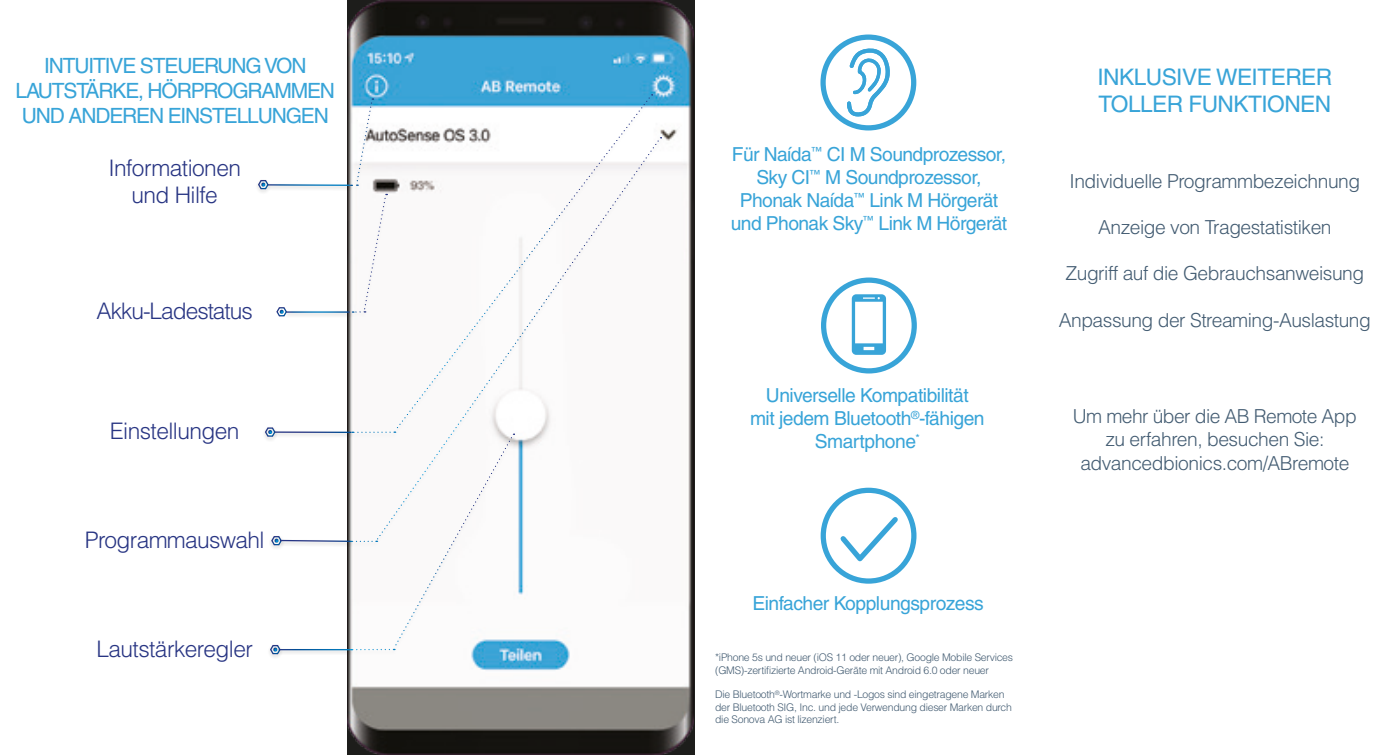
<style>
.page{position:relative;width:1389px;height:755px;background:#fff}
.page>*{position:absolute;margin:0;border:0;box-sizing:border-box;transform-origin:0 0}
.t1{font:300 22.75px "Helvetica LT Pro";letter-spacing:-.025em;color:#283583}
.t2{font:22.75px/27.3px "Helvetica LT Pro";letter-spacing:-.025em;color:#38a4d8}
.t3{font:300 22.75px "Helvetica LT Pro";letter-spacing:-.045em;color:#283583}
.t4{font:21px/25.2px "Helvetica LT Pro";letter-spacing:-.055em;color:#38a4d8;text-align:center}
.t5{font:300 19.25px/23.1px "Helvetica LT Pro";letter-spacing:-.025em;color:#435c72;text-align:center}
.t6{font:19.25px/23.1px "Helvetica LT Pro";letter-spacing:-.03em;color:#38a4d8;text-align:center}
.t7{font:300 10.5px/12.2px "Helvetica LT Pro";letter-spacing:-.025em;color:#435c72}
</style>
<div class="page">
<img style="left:348px;top:0;width:345px;height:754px">
<div style="left:821px;top:277px;width:96px;height:96px;border:5px solid #38a4d8;border-radius:50%"></div>
<div style="left:821px;top:487px;width:95px;height:96px;border:5px solid #38a4d8;border-radius:50%"></div>
<div style="left:820px;top:34px;width:96px;height:96px;border:5px solid #38a4d8;border-radius:50%"></div>
<svg style="left:852px;top:294px;width:34px;height:60px"></svg>
<svg style="left:847px;top:48px;width:43px;height:69px"></svg>
<svg style="left:836px;top:517px;width:67px;height:49px"></svg>
<div style="left:348px;top:93px;width:307px;height:345px;background:#1d1d1b;opacity:.25"></div>
<svg style="left:393px;top:96px;width:258px;height:40px"></svg>
<div style="left:346px;top:136px;width:318px;height:411px;background:#1d1d1b;opacity:.25"></div>
<svg style="left:375px;top:139px;width:285px;height:402px"></svg>
<div style="left:255px;top:179px;width:17px;height:16px;background:#1d1d1b;opacity:.25"></div>
<svg style="left:257px;top:179px;width:12px;height:11px"></svg>
<svg style="left:276px;top:307px;width:10px;height:10px"></svg>
<div style="left:267px;top:643px;width:17px;height:16px;background:#1d1d1b;opacity:.25"></div>
<div style="left:265px;top:183px;width:89px;height:8px;background:#1d1d1b;opacity:.25"></div>
<hr style="left:268px;top:184px;width:82px;height:2px;background:#fff">
<div style="left:283px;top:310px;width:70px;height:8px;background:#1d1d1b;opacity:.25"></div>
<hr style="left:286px;top:311px;width:64px;height:1px;background:#fff">
<svg style="left:264px;top:426px;width:250px;height:228px"></svg>
<div style="left:276px;top:647px;width:78px;height:8px;background:#1d1d1b;opacity:.25"></div>
<hr style="left:279px;top:648px;width:71px;height:1px;background:#fff">
<p class="t4" style="left:16px;top:53px;width:321px">INTUITIVE STEUERUNG VON<br>LAUTSTÄRKE, HÖRPROGRAMMEN<br>UND ANDEREN EINSTELLUNGEN</p>
<p class="t2" style="left:1098px;top:63px;width:236px">INKLUSIVE WEITERER<br>TOLLER FUNKTIONEN</p>
<p class="t1" style="left:108px;top:153px;width:134px">Informationen</p>
<p class="t1" style="left:132px;top:180px;width:88px">und Hilfe</p>
<p class="t3" style="left:97px;top:296px;width:158px">Akku-Ladestatus</p>
<p class="t1" style="left:110px;top:416px;width:131px">Einstellungen</p>
<p class="t1" style="left:85px;top:525px;width:181px">Programmauswahl</p>
<p class="t1" style="left:96px;top:634px;width:158px">Lautstärkeregler</p>
<p class="t6" style="left:731px;top:143px;width:278px">Für Naída<sup>™</sup> CI M Soundprozessor,<br>Sky CI<sup>™</sup> M Soundprozessor,<br>Phonak Naída<sup>™</sup> Link M Hörgerät und Phonak Sky<sup>™</sup> Link M Hörgerät</p>
<p class="t6" style="left:750px;top:383px;width:236px">Universelle Kompatibilität<br>mit jedem Bluetooth<sup>®</sup>-fähigen<br>Smartphone<sup>*</sup></p>
<p class="t5" style="left:1070px;top:169px;width:292px">Individuelle Programmbezeichnung</p>
<p class="t5" style="left:1098px;top:215px;width:235px">Anzeige von Tragestatistiken</p>
<p class="t5" style="left:1066px;top:261px;width:300px">Zugriff auf die Gebrauchsanweisung</p>
<p class="t5" style="left:1059px;top:308px;width:314px">Anpassung der Streaming-Auslastung</p>
<p class="t5" style="left:1073px;top:404px;width:285px">Um mehr über die AB Remote App zu erfahren, besuchen Sie: advancedbionics.com/ABremote</p>
<p class="t6" style="left:752px;top:590px;width:233px">Einfacher Kopplungsprozess</p>
<p class="t7" style="left:715px;top:651px;width:299px">*iPhone 5s und neuer (iOS 11 oder neuer), Google Mobile Services (GMS)-zertifizierte Android-Geräte mit Android 6.0 oder neuer</p>
<p class="t7" style="left:715px;top:687px;width:298px">Die Bluetooth<sup>®</sup>-Wortmarke und -Logos sind eingetragene Marken der Bluetooth SIG, Inc. und jede Verwendung dieser Marken durch die Sonova AG ist lizenziert.</p>
</div>
